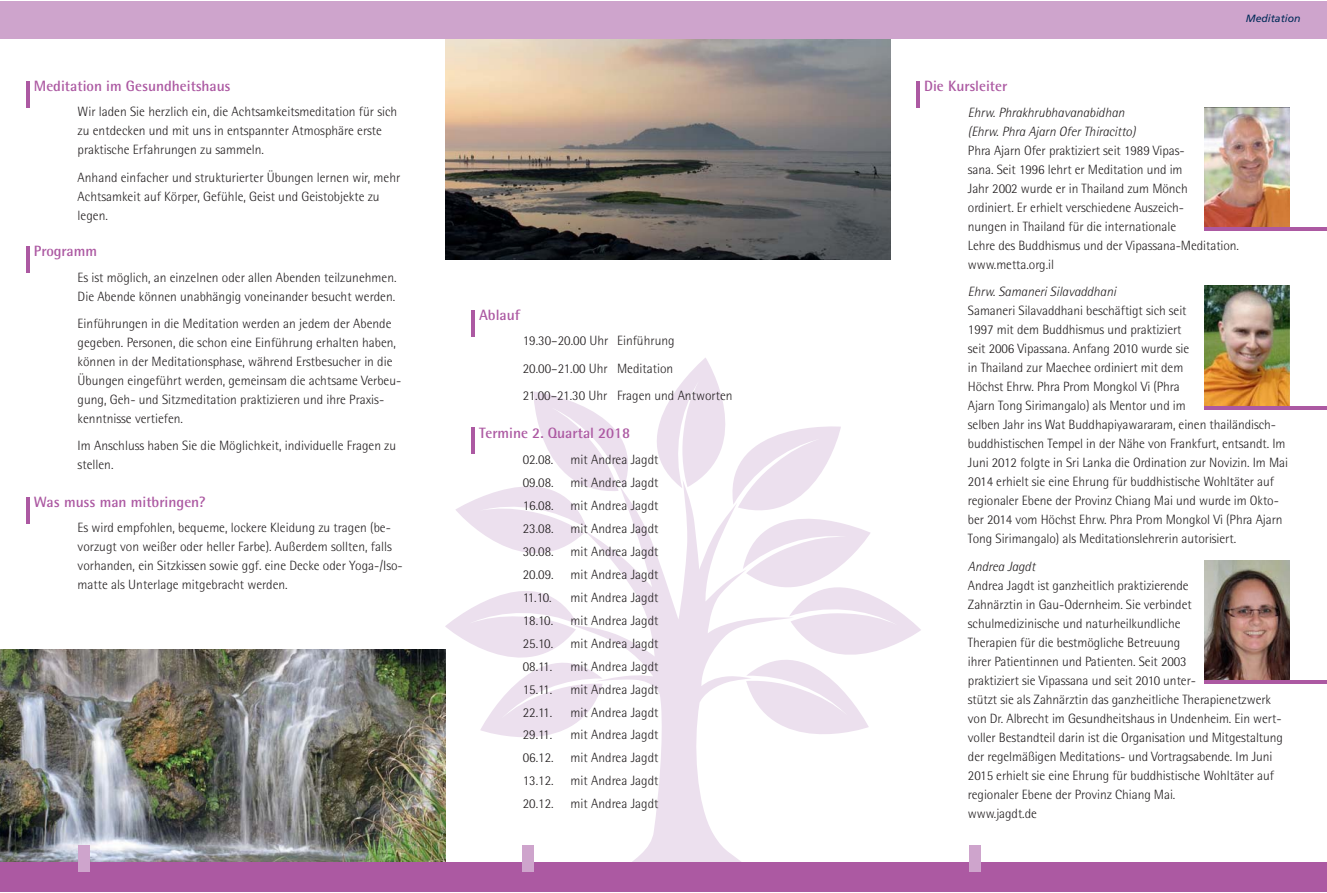
<style>
.page{position:relative;width:1327px;height:893px;background:#fff}
.page>*{position:absolute;margin:0;border:0;box-sizing:border-box;transform-origin:0 0}
.t1{font:700 15px "AT Rotis Semi Sans";color:#ac59a2}
.t2{font:300 13.5px/19px "Rotis Semi Sans Pro";letter-spacing:-.005em;color:#231f20}
.t3{font:300 13.5px "AT Rotis Semi Sans";color:#231f20}
.t4{font:italic 300 13.5px/19px "Rotis Semi Sans Pro";letter-spacing:-.005em;color:#231f20}
.t5{font:italic 10.5px "Frutiger LT";color:#002b58}
</style>
<div class="page">
<svg style="left:445px;top:358px;width:476px;height:404px"></svg>
<svg style="left:568px;top:480px;width:231px;height:382px"></svg>
<img style="left:445px;top:39px;width:445px;height:221px">
<img style="left:0;top:649px;width:445px;height:213px">
<div style="left:0;top:1px;width:1327px;height:38px;background:#cea4cc"></div>
<div style="left:0;top:862px;width:1327px;height:29px;background:#ac59a2"></div>
<div style="left:78px;top:845px;width:11px;height:26px;background:#cea4cc"></div>
<div style="left:522px;top:845px;width:12px;height:26px;background:#cea4cc"></div>
<div style="left:968px;top:845px;width:12px;height:26px;background:#cea4cc"></div>
<hr style="left:471px;top:428px;width:4px;height:26px;background:#ac59a2">
<hr style="left:471px;top:310px;width:4px;height:26px;background:#ac59a2">
<hr style="left:26px;top:81px;width:4px;height:26px;background:#ac59a2">
<hr style="left:916px;top:81px;width:4px;height:26px;background:#ac59a2">
<hr style="left:26px;top:246px;width:4px;height:27px;background:#ac59a2">
<hr style="left:26px;top:497px;width:4px;height:26px;background:#ac59a2">
<img style="left:1204px;top:108px;width:85px;height:119px">
<img style="left:1204px;top:286px;width:85px;height:121px">
<img style="left:1204px;top:561px;width:85px;height:119px">
<hr style="left:1204px;top:227px;width:123px;height:4px;background:#ac59a2">
<hr style="left:1204px;top:407px;width:123px;height:3px;background:#ac59a2">
<hr style="left:1204px;top:680px;width:123px;height:4px;background:#ac59a2">
<p class="t1" style="left:34px;top:80px;width:198px">Meditation im Gesundheitshaus</p>
<p class="t2" style="left:78px;top:104px;width:321px">Wir laden Sie herzlich ein, die Achtsamkeitsmeditation für sich zu entdecken und mit uns in entspannter Atmosphäre erste praktische Erfahrungen zu sammeln.</p>
<p class="t2" style="left:78px;top:169px;width:324px">Anhand einfacher und strukturierter Übungen lernen wir, mehr<br>Achtsamkeit auf Körper, Gefühle, Geist und Geistobjekte zu legen.</p>
<p class="t1" style="left:34px;top:246px;width:65px">Programm</p>
<p class="t2" style="left:78px;top:269px;width:320px">Es ist möglich, an einzelnen oder allen Abenden teilzunehmen.<br>Die Abende können unabhängig voneinander besucht werden.</p>
<p class="t2" style="left:78px;top:315px;width:325px">Einführungen in die Meditation werden an jedem der Abende gegeben. Personen, die schon eine Einführung erhalten haben, können in der Meditationsphase, während Erstbesucher in die Übungen eingeführt werden, gemeinsam die achtsame Verbeu&shy;gung, Geh- und Sitzmeditation praktizieren und ihre Praxis&shy;kenntnisse vertiefen.</p>
<p class="t2" style="left:78px;top:438px;width:320px">Im Anschluss haben Sie die Möglichkeit, individuelle Fragen zu stellen.</p>
<p class="t1" style="left:34px;top:496px;width:174px">Was muss man mitbringen?</p>
<p class="t2" style="left:78px;top:520px;width:327px">Es wird empfohlen, bequeme, lockere Kleidung zu tragen (be&shy;vorzugt von weißer oder heller Farbe). Außerdem sollten, falls vorhanden, ein Sitzkissen sowie ggf. eine Decke oder Yoga-/Iso&shy;matte als Unterlage mitgebracht werden.</p>
<p class="t1" style="left:479px;top:309px;width:43px">Ablauf</p>
<p class="t2" style="left:523px;top:328px;width:211px;line-height:27.5px">19.30–20.00 Uhr Einführung<br>20.00–21.00 Uhr Meditation<br>21.00–21.30 Uhr Fragen und Antworten</p>
<p class="t1" style="left:479px;top:427px;width:152px">Termine 2. Quartal 2018</p>
<p class="t3" style="left:523px;top:455px;width:32px">02.08.</p>
<p class="t3" style="left:570px;top:455px;width:89px">mit Andrea Jagdt</p>
<p class="t3" style="left:523px;top:478px;width:32px">09.08.</p>
<p class="t3" style="left:570px;top:478px;width:89px">mit Andrea Jagdt</p>
<p class="t3" style="left:523px;top:501px;width:32px">16.08.</p>
<p class="t3" style="left:570px;top:501px;width:89px">mit Andrea Jagdt</p>
<p class="t3" style="left:523px;top:523px;width:32px">23.08.</p>
<p class="t3" style="left:570px;top:523px;width:89px">mit Andrea Jagdt</p>
<p class="t3" style="left:523px;top:546px;width:32px">30.08.</p>
<p class="t3" style="left:570px;top:546px;width:89px">mit Andrea Jagdt</p>
<p class="t3" style="left:523px;top:569px;width:32px">20.09.</p>
<p class="t3" style="left:570px;top:569px;width:89px">mit Andrea Jagdt</p>
<p class="t3" style="left:523px;top:592px;width:30px">11.10.</p>
<p class="t3" style="left:570px;top:592px;width:89px">mit Andrea Jagdt</p>
<p class="t3" style="left:523px;top:615px;width:32px">18.10.</p>
<p class="t3" style="left:570px;top:615px;width:89px">mit Andrea Jagdt</p>
<p class="t3" style="left:523px;top:638px;width:32px">25.10.</p>
<p class="t3" style="left:570px;top:638px;width:89px">mit Andrea Jagdt</p>
<p class="t3" style="left:523px;top:661px;width:31px">08.11.</p>
<p class="t3" style="left:570px;top:661px;width:89px">mit Andrea Jagdt</p>
<p class="t3" style="left:523px;top:684px;width:31px">15.11.</p>
<p class="t3" style="left:570px;top:684px;width:89px">mit Andrea Jagdt</p>
<p class="t3" style="left:523px;top:707px;width:31px">22.11.</p>
<p class="t3" style="left:570px;top:707px;width:89px">mit Andrea Jagdt</p>
<p class="t3" style="left:523px;top:730px;width:31px">29.11.</p>
<p class="t3" style="left:570px;top:730px;width:89px">mit Andrea Jagdt</p>
<p class="t3" style="left:523px;top:753px;width:32px">06.12.</p>
<p class="t3" style="left:570px;top:753px;width:89px">mit Andrea Jagdt</p>
<p class="t3" style="left:523px;top:776px;width:32px">13.12.</p>
<p class="t3" style="left:570px;top:776px;width:89px">mit Andrea Jagdt</p>
<p class="t3" style="left:523px;top:799px;width:32px">20.12.</p>
<p class="t3" style="left:570px;top:799px;width:89px">mit Andrea Jagdt</p>
<p class="t1" style="left:924px;top:80px;width:85px">Die Kursleiter</p>
<p class="t5" style="left:1245px;top:12px;width:56px">Meditation</p>
<p class="t4" style="left:968px;top:104px;width:169px">Ehrw. Phrakhrubhavanabidhan (Ehrw. Phra Ajarn Ofer Thiracitto)</p>
<p class="t2" style="left:968px;top:142px;width:273px">Phra Ajarn Ofer praktiziert seit 1989 Vipas-<br>sana. Seit 1996 lehrt er Meditation und im<br>Jahr 2002 wurde er in Thailand zum Mönch<br>ordiniert. Er erhielt verschiedene Auszeich-<br>nungen in Thailand für die internationale<br>Lehre des Buddhismus und der Vipassana-Meditation. www.metta.org.il</p>
<p class="t4" style="left:968px;top:284px;width:150px">Ehrw. Samaneri Silavaddhani</p>
<p class="t2" style="left:968px;top:303px;width:322px">Samaneri Silavaddhani beschäftigt sich seit<br>1997 mit dem Buddhismus und praktiziert<br>seit 2006 Vipassana. Anfang 2010 wurde sie<br>in Thailand zur Maechee ordiniert mit dem<br>Höchst Ehrw. Phra Prom Mongkol Vi (Phra<br>Ajarn Tong Sirimangalo) als Mentor und im<br>selben Jahr ins Wat Buddhapiyawararam, einen thailändisch&shy;buddhistischen Tempel in der Nähe von Frankfurt, entsandt. Im Juni 2012 folgte in Sri Lanka die Ordination zur Novizin. Im Mai 2014 erhielt sie eine Ehrung für buddhistische Wohltäter auf regionaler Ebene der Provinz Chiang Mai und wurde im Okto&shy;ber 2014 vom Höchst Ehrw. Phra Prom Mongkol Vi (Phra Ajarn Tong Sirimangalo) als Meditationslehrerin autorisiert.</p>
<p class="t4" style="left:968px;top:558px;width:69px">Andrea Jagdt</p>
<p class="t2" style="left:968px;top:577px;width:317px">Andrea Jagdt ist ganzheitlich praktizierende<br>Zahnärztin in Gau-Odernheim. Sie verbindet schulmedizinische und naturheilkundliche<br>Therapien für die bestmögliche Betreuung<br>ihrer Patientinnen und Patienten. Seit 2003<br>praktiziert sie Vipassana und seit 2010 unter-<br>stützt sie als Zahnärztin das ganzheitliche Therapienetzwerk von Dr. Albrecht im Gesundheitshaus in Undenheim. Ein wert&shy;voller Bestandteil darin ist die Organisation und Mitgestaltung der regelmäßigen Meditations- und Vortragsabende. Im Juni 2015 erhielt sie eine Ehrung für buddhistische Wohltäter auf regionaler Ebene der Provinz Chiang Mai.<br>www.jagdt.de</p>
</div>
